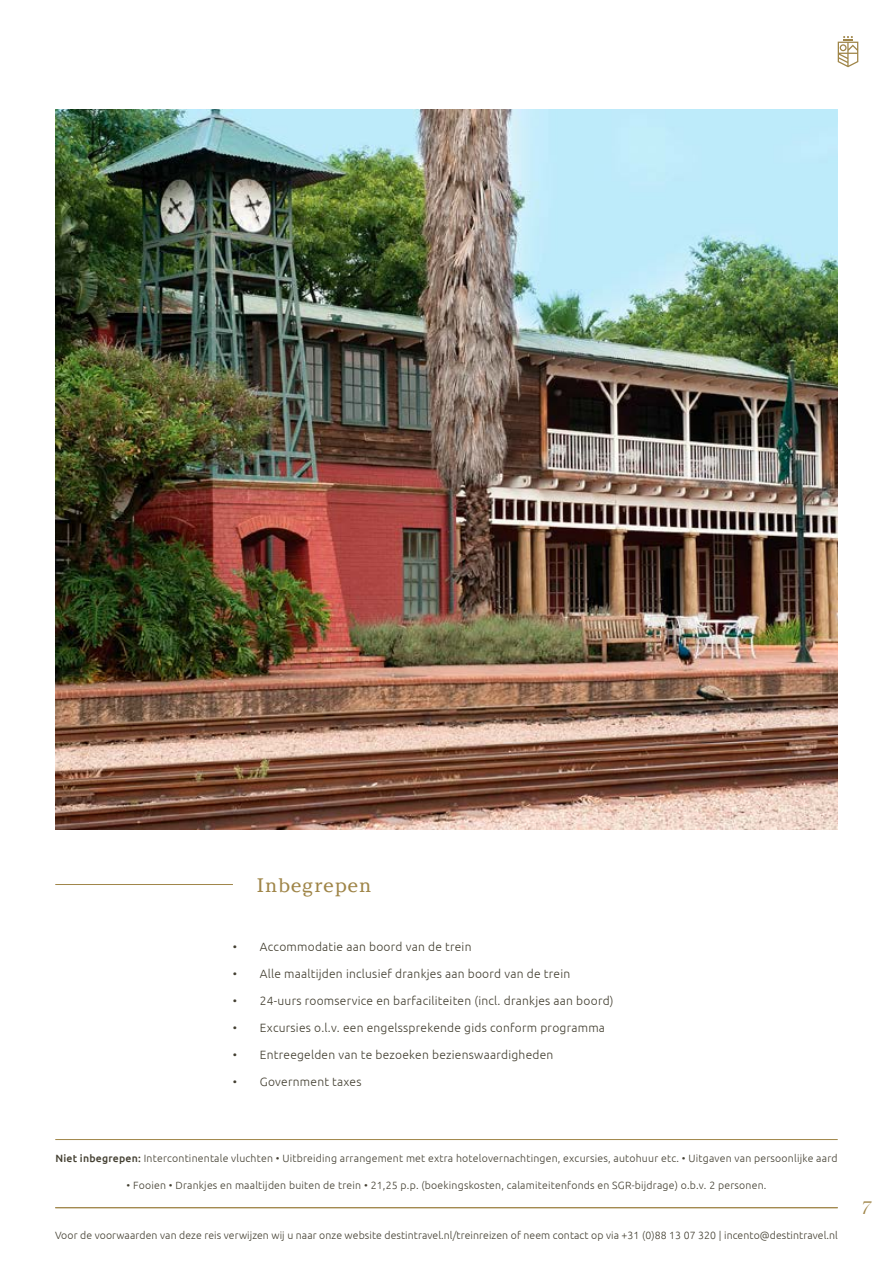
<style>
.page{position:relative;width:893px;height:1263px;background:#fff}
.page>*{position:absolute;margin:0;border:0;box-sizing:border-box;transform-origin:0 0}
.t1{font:19.5px "Argesta Text";letter-spacing:.02em;color:#9f8548}
.t2{font:italic 18px "Argesta Hairline";color:#9f8548}
.t3{font:300 12px "Ubuntu";letter-spacing:.02em;color:#433f31}
.t4{font:300 10.5px "Ubuntu";letter-spacing:.02em;color:#433f31}
.s1{font-weight:500}
</style>
<div class="page">
<svg style="left:838px;top:36px;width:20px;height:31px"></svg>
<hr style="left:55px;top:1207px;width:783px;height:1px;background:#9f8548">
<hr style="left:55px;top:1139px;width:783px;height:1px;background:#9f8548">
<hr style="left:55px;top:884px;width:178px;height:1px;background:#9f8548">
<img style="left:55px;top:109px;width:783px;height:720px">
<h1 class="t1" style="left:257px;top:874px;width:117px">Inbegrepen</h1>
<p class="t3" style="left:233px;top:939px;width:240px">• Accommodatie aan boord van de trein</p>
<p class="t3" style="left:233px;top:966px;width:339px">• Alle maaltijden inclusief drankjes aan boord van de trein</p>
<p class="t3" style="left:233px;top:993px;width:382px">• 24-uurs roomservice en barfaciliteiten (incl. drankjes aan boord)</p>
<p class="t3" style="left:233px;top:1020px;width:374px">• Excursies o.l.v. een engelssprekende gids conform programma</p>
<p class="t3" style="left:233px;top:1047px;width:322px">• Entreegelden van te bezoeken bezienswaardigheden</p>
<p class="t3" style="left:233px;top:1074px;width:130px">• Government taxes</p>
<p class="t4" style="left:55px;top:1152px;width:784px"><span class="s1">Niet inbegrepen:</span> Intercontinentale vluchten • Uitbreiding arrangement met extra hotelovernachtingen, excursies, autohuur etc. • Uitgaven van persoonlijke aard</p>
<p class="t4" style="left:126px;top:1179px;width:641px">• Fooien • Drankjes en maaltijden buiten de trein • 21,25 p.p. (boekingskosten, calamiteitenfonds en SGR-bijdrage) o.b.v. 2 personen.</p>
<p class="t4" style="left:55px;top:1229px;width:784px">Voor de voorwaarden van deze reis verwijzen wij u naar onze website destintravel.nl/treinreizen of neem contact op via +31 (0)88 13 07 320 | incento@destintravel.nl</p>
<h2 class="t2" style="left:860px;top:1197px;width:12px">7</h2>
</div>
